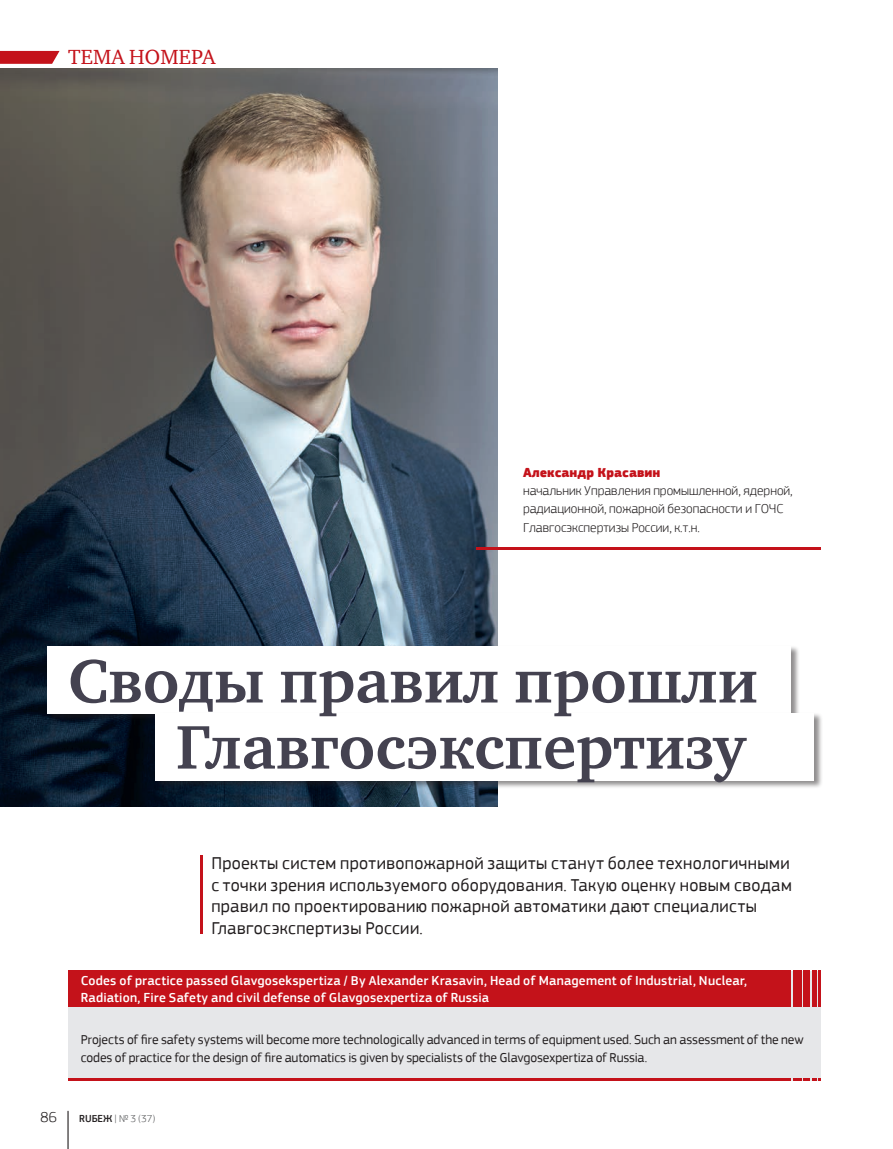
<style>
.page{position:relative;width:893px;height:1149px;background:#fff}
.page>*{position:absolute;margin:0;border:0;box-sizing:border-box;transform-origin:0 0}
.t1{font:700 63px/66px "Charter ITC";color:#444250;text-align:right}
.t2{font:21px "Charter ITC";letter-spacing:.01em;color:#c4121a}
.t3{font:18px/21.6px "PF Square Sans Pro";letter-spacing:.02em;color:#231f20}
.t4{font:300 15px "PF Square Sans Pro";color:#231f20}
.t5{font:13.5px/18.3px "PF Square Sans Pro";letter-spacing:-.005em;color:#231f20}
.t6{font:500 13.5px/16.2px "PF Square Sans Pro";letter-spacing:.015em;color:#fff}
.t7{font:300 13.5px/18.3px "PF Square Sans Pro";color:#231f20}
.t8{font:900 13.5px "PF Square Sans Pro";color:#c4121a}
.t9{font:300 10.5px "PF Square Sans Pro";color:#57585a}
.s1{font-weight:500;color:#231f20}
</style>
<div class="page">
<img style="left:0;top:68px;width:497px;height:737px">
<div style="left:47px;top:645px;width:753px;height:76px;background:#231f20;opacity:.5"></div>
<div style="left:48px;top:645px;width:743px;height:67px;background:#fff"></div>
<div style="left:155px;top:712px;width:668px;height:76px;background:#231f20;opacity:.5"></div>
<div style="left:155px;top:712px;width:659px;height:68px;background:#fff"></div>
<div style="left:68px;top:970px;width:753px;height:110px;background:#e6e7e9"></div>
<div style="left:68px;top:970px;width:723px;height:36px;background:#c4121a"></div>
<div style="left:793px;top:970px;width:8px;height:36px;background:#c4121a"></div>
<div style="left:804px;top:970px;width:6px;height:36px;background:#c4121a"></div>
<hr style="left:812px;top:970px;width:4px;height:36px;background:#c4121a">
<hr style="left:819px;top:970px;width:2px;height:36px;background:#c4121a">
<hr style="left:68px;top:1077px;width:723px;height:3px;background:#c4121a">
<svg style="left:793px;top:1078px;width:28px;height:2px"></svg>
<hr style="left:200px;top:855px;width:3px;height:78px;background:#c4121a">
<hr style="left:476px;top:546px;width:345px;height:3px;background:#c4121a">
<hr style="left:67px;top:1110px;width:2px;height:38px;background:#231f20">
<svg style="left:0;top:51px;width:60px;height:13px"></svg>
<h2 class="t2" style="left:68px;top:43px;width:149px">ТЕМА НОМЕРА</h2>
<p class="t8" style="left:523px;top:463px;width:139px">Александр Красавин</p>
<p class="t7" style="left:523px;top:481px;width:271px">начальник Управления промышленной, ядерной, радиационной, пожарной безопасности и ГОЧС<br>Главгосэкспертизы России, к.т.н.</p>
<h1 class="t1" style="left:68px;top:648px;width:691px">Своды правил прошли<br>Главгосэкспертизу</h1>
<h3 class="t3" style="left:211px;top:852px;width:582px">Проекты систем противопожарной защиты станут более технологичными с точки зрения используемого оборудования. Такую оценку новым сводам правил по проектированию пожарной автоматики дают специалисты Главгосэкспертизы России.</h3>
<p class="t6" style="left:81px;top:972px;width:668px">Codes of practice passed Glavgosekspertiza / By Alexander Krasavin, Head of Management of Industrial, Nuclear,<br>Radiation, Fire Safety and civil defense of Glavgosexpertiza of Russia</p>
<p class="t5" style="left:81px;top:1029px;width:724px">Projects of fire safety systems will become more technologically advanced in terms of equipment used. Such an assessment of the new codes of practice for the design of fire automatics is given by specialists of the Glavgosexpertiza of Russia.</p>
<p class="t4" style="left:41px;top:1108px;width:18px">86</p>
<p class="t9" style="left:79px;top:1112px;width:78px"><span class="s1">RUБЕЖ</span> | № 3 (37)</p>
</div>
